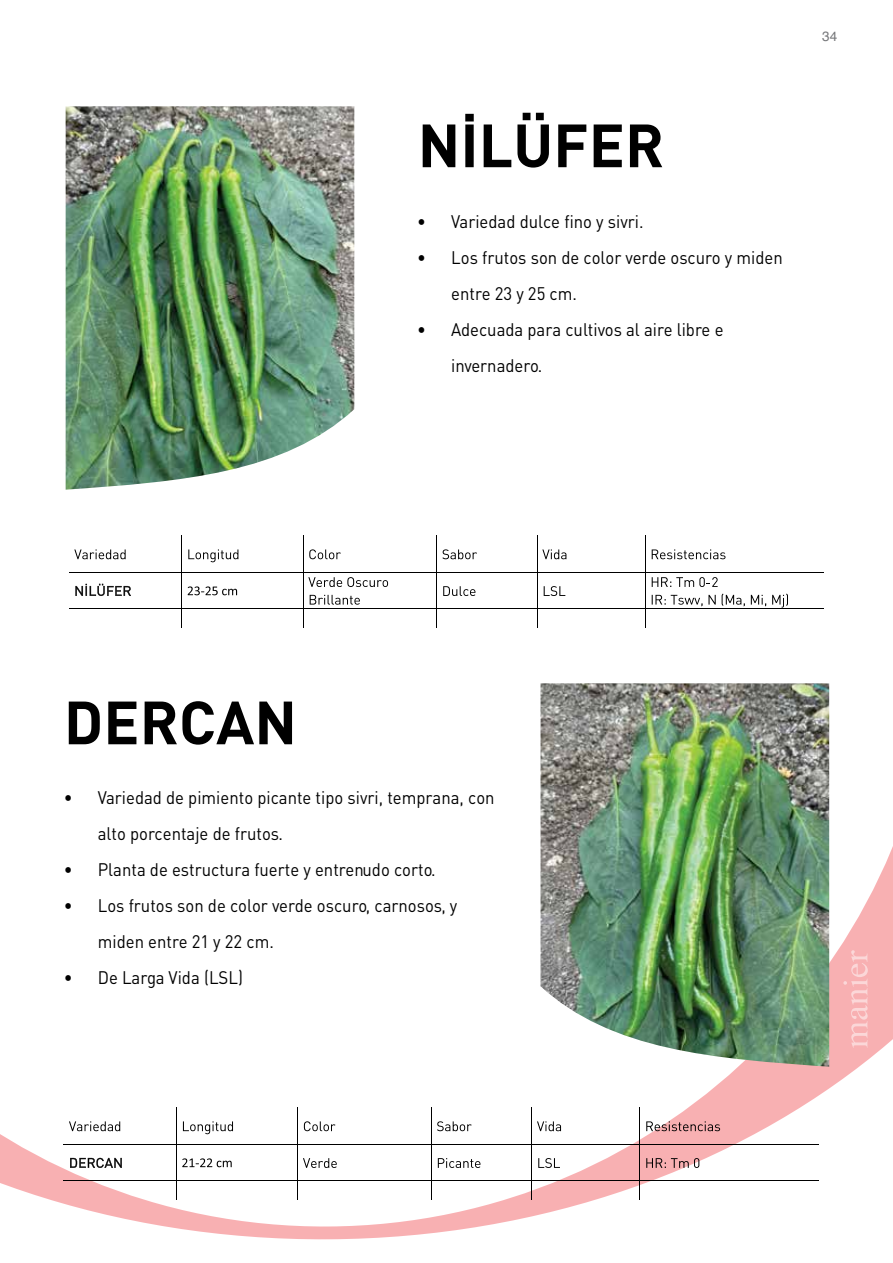
<style>
.page{position:relative;width:893px;height:1263px;background:#fff}
.page>*{position:absolute;margin:0;border:0;box-sizing:border-box;transform-origin:0 0}
.t1{font:60px "DINT Bold Tr";color:#000}
.t2{font:18px/36px "DIN Tr";color:#000;scale:.93 1}
.t3{font:13.5px "Helvetica";color:#77787b}
</style>
<div class="page">
<svg style="left:1px;top:627px;width:892px;height:612px"></svg>
<svg style="left:843px;top:950px;width:25px;height:98px;background:#f8b9bb"></svg>
<svg style="left:0;top:1134px;width:1px;height:50px"></svg>
<img style="left:540px;top:683px;width:289px;height:384px">
<img style="left:66px;top:106px;width:288px;height:384px">
<svg style="left:74px;top:549px;width:52px;height:10px"></svg>
<svg style="left:188px;top:549px;width:50px;height:13px"></svg>
<svg style="left:309px;top:549px;width:32px;height:10px"></svg>
<svg style="left:442px;top:549px;width:35px;height:10px"></svg>
<svg style="left:542px;top:549px;width:24px;height:10px"></svg>
<svg style="left:652px;top:549px;width:73px;height:10px"></svg>
<hr style="left:181px;top:536px;width:1px;height:36px;background:#000">
<hr style="left:303px;top:536px;width:1px;height:36px;background:#000">
<hr style="left:436px;top:536px;width:1px;height:36px;background:#000">
<hr style="left:537px;top:536px;width:1px;height:36px;background:#000">
<hr style="left:645px;top:536px;width:1px;height:36px;background:#000">
<svg style="left:75px;top:584px;width:56px;height:12px"></svg>
<svg style="left:188px;top:586px;width:49px;height:9px"></svg>
<svg style="left:310px;top:595px;width:50px;height:10px"></svg>
<svg style="left:443px;top:586px;width:32px;height:10px"></svg>
<svg style="left:544px;top:586px;width:21px;height:10px"></svg>
<svg style="left:652px;top:577px;width:66px;height:10px"></svg>
<svg style="left:652px;top:593px;width:136px;height:15px"></svg>
<hr style="left:69px;top:572px;width:112px;height:1px;background:#000">
<hr style="left:182px;top:572px;width:121px;height:1px;background:#000">
<svg style="left:308px;top:577px;width:80px;height:10px"></svg>
<hr style="left:304px;top:572px;width:132px;height:1px;background:#000">
<hr style="left:437px;top:572px;width:100px;height:1px;background:#000">
<hr style="left:538px;top:572px;width:107px;height:1px;background:#000">
<hr style="left:646px;top:572px;width:178px;height:1px;background:#000">
<hr style="left:181px;top:572px;width:1px;height:36px;background:#000">
<hr style="left:303px;top:572px;width:1px;height:36px;background:#000">
<hr style="left:436px;top:572px;width:1px;height:36px;background:#000">
<hr style="left:537px;top:572px;width:1px;height:36px;background:#000">
<hr style="left:645px;top:572px;width:1px;height:36px;background:#000">
<hr style="left:69px;top:608px;width:112px;height:1px;background:#000">
<hr style="left:182px;top:608px;width:121px;height:1px;background:#000">
<hr style="left:304px;top:608px;width:132px;height:1px;background:#000">
<hr style="left:437px;top:608px;width:100px;height:1px;background:#000">
<hr style="left:538px;top:608px;width:107px;height:1px;background:#000">
<hr style="left:646px;top:608px;width:178px;height:1px;background:#000">
<svg style="left:181px;top:608px;width:1px;height:19px"></svg>
<svg style="left:303px;top:608px;width:1px;height:19px"></svg>
<svg style="left:436px;top:608px;width:1px;height:19px"></svg>
<svg style="left:537px;top:608px;width:1px;height:19px"></svg>
<svg style="left:645px;top:608px;width:1px;height:19px"></svg>
<svg style="left:69px;top:1121px;width:51px;height:10px"></svg>
<svg style="left:183px;top:1121px;width:50px;height:13px"></svg>
<svg style="left:304px;top:1121px;width:31px;height:10px"></svg>
<svg style="left:437px;top:1121px;width:35px;height:10px"></svg>
<svg style="left:537px;top:1121px;width:24px;height:10px"></svg>
<svg style="left:646px;top:1121px;width:74px;height:10px"></svg>
<hr style="left:176px;top:1108px;width:1px;height:36px;background:#000">
<hr style="left:297px;top:1108px;width:1px;height:36px;background:#000">
<hr style="left:431px;top:1108px;width:1px;height:36px;background:#000">
<hr style="left:531px;top:1108px;width:1px;height:36px;background:#000">
<hr style="left:639px;top:1108px;width:1px;height:36px;background:#000">
<svg style="left:70px;top:1158px;width:52px;height:10px"></svg>
<svg style="left:182px;top:1158px;width:50px;height:9px"></svg>
<svg style="left:303px;top:1158px;width:34px;height:10px"></svg>
<svg style="left:438px;top:1158px;width:42px;height:10px"></svg>
<svg style="left:538px;top:1158px;width:22px;height:10px"></svg>
<svg style="left:646px;top:1158px;width:53px;height:10px"></svg>
<hr style="left:64px;top:1144px;width:112px;height:1px;background:#000">
<hr style="left:177px;top:1144px;width:120px;height:1px;background:#000">
<hr style="left:298px;top:1144px;width:133px;height:1px;background:#000">
<hr style="left:432px;top:1144px;width:99px;height:1px;background:#000">
<hr style="left:532px;top:1144px;width:107px;height:1px;background:#000">
<hr style="left:640px;top:1144px;width:178px;height:1px;background:#000">
<hr style="left:176px;top:1144px;width:1px;height:36px;background:#000">
<hr style="left:297px;top:1144px;width:1px;height:36px;background:#000">
<hr style="left:431px;top:1144px;width:1px;height:36px;background:#000">
<hr style="left:531px;top:1144px;width:1px;height:36px;background:#000">
<hr style="left:639px;top:1144px;width:1px;height:36px;background:#000">
<hr style="left:64px;top:1180px;width:112px;height:1px;background:#000">
<hr style="left:177px;top:1180px;width:120px;height:1px;background:#000">
<hr style="left:298px;top:1180px;width:133px;height:1px;background:#000">
<hr style="left:432px;top:1180px;width:99px;height:1px;background:#000">
<hr style="left:532px;top:1180px;width:107px;height:1px;background:#000">
<hr style="left:640px;top:1180px;width:178px;height:1px;background:#000">
<svg style="left:176px;top:1180px;width:1px;height:19px"></svg>
<svg style="left:297px;top:1180px;width:1px;height:19px"></svg>
<svg style="left:431px;top:1180px;width:1px;height:19px"></svg>
<svg style="left:531px;top:1180px;width:1px;height:19px"></svg>
<svg style="left:639px;top:1180px;width:1px;height:19px"></svg>
<h1 class="t1" style="left:418px;top:106px;width:248px">NİLÜFER</h1>
<p class="t2" style="left:417px;top:203px;width:245px">• Variedad dulce fino y sivri.</p>
<p class="t2" style="left:451px;top:239px;width:358px;text-indent:-34px">• Los frutos son de color verde oscuro y miden entre 23 y 25 cm.</p>
<p class="t2" style="left:451px;top:311px;width:294px;text-indent:-34px">• Adecuada para cultivos al aire libre e invernadero.</p>
<p class="t3" style="left:822px;top:26px;width:17px">34</p>
<h1 class="t1" style="left:64px;top:683px;width:235px">DERCAN</h1>
<p class="t2" style="left:98px;top:779px;width:428px;text-indent:-34px">• Variedad de pimiento picante tipo sivri, temprana, con alto porcentaje de frutos.</p>
<p class="t2" style="left:64px;top:851px;width:402px">• Planta de estructura fuerte y entrenudo corto.</p>
<p class="t2" style="left:98px;top:887px;width:388px;text-indent:-34px">• Los frutos son de color verde oscuro, carnosos, y miden entre 21 y 22 cm.</p>
<p class="t2" style="left:64px;top:959px;width:194px">• De Larga Vida (LSL)</p>
</div>
